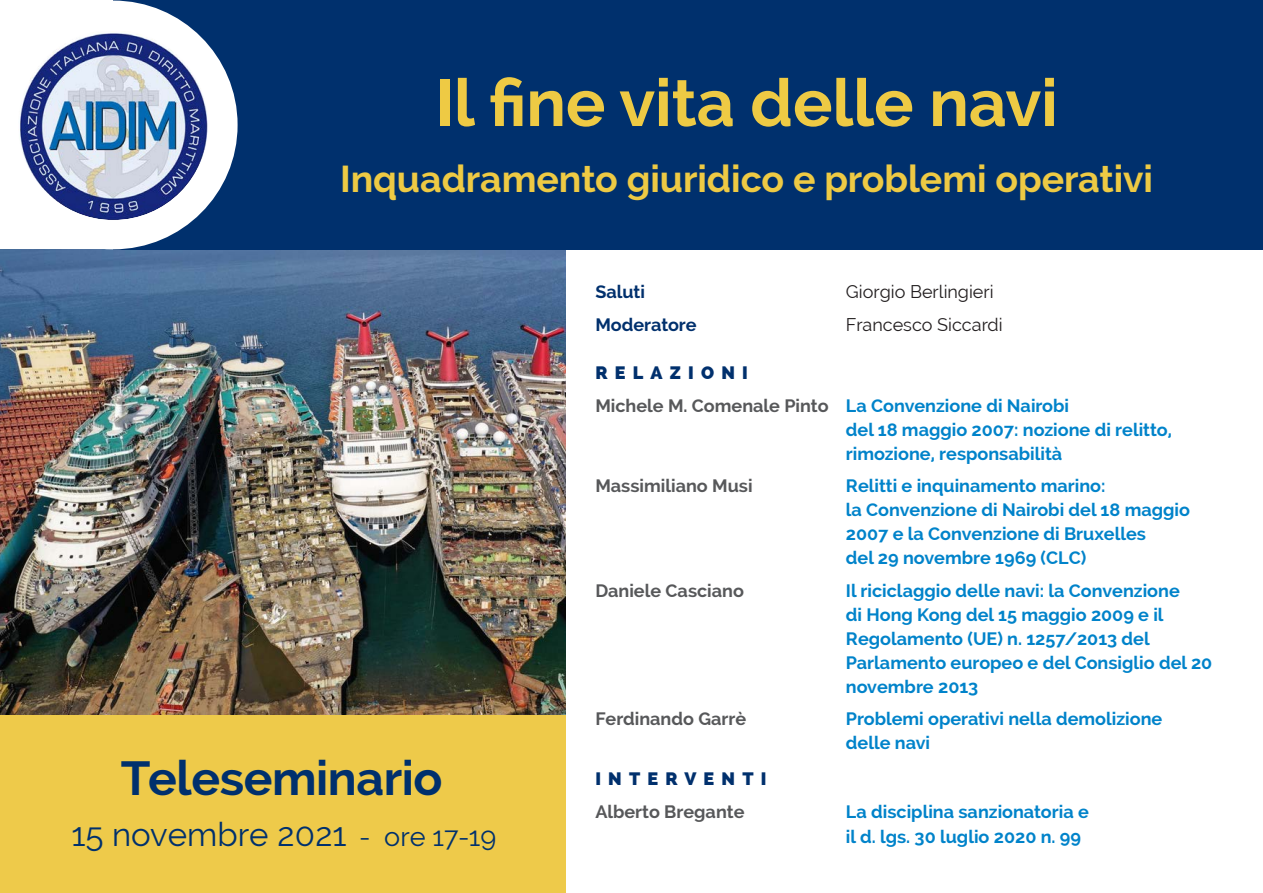
<style>
.page{position:relative;width:1263px;height:893px;background:#fff}
.page>*{position:absolute;margin:0;border:0;box-sizing:border-box;transform-origin:0 0}
.t1{font:700 66px "Raleway";color:#eeca44}
.t2{font:700 48px "Raleway";letter-spacing:-.01em;color:#00306d}
.t3{font:700 37.5px "Raleway";color:#eeca44}
.t4{font:33px "Raleway";color:#00306d}
.titolo{font:700 18px/24px "Raleway";color:#0083ca}
.titolo-2{font:700 18px "Raleway";color:#57585a}
.t5{font:18px "Raleway";color:#231f20}
.t6{font:800 18px "Raleway";letter-spacing:.4em;color:#00306d}
.t7{font:700 18px "Raleway";color:#00306d}
.s1{font-size:27px}
.s2{color:#57585a}
</style>
<div class="page">
<img style="left:0;top:249px;width:566px;height:466px">
<div style="left:0;top:715px;width:566px;height:178px;background:#eeca4a"></div>
<div style="left:113px;top:0;width:1150px;height:250px;background:#00306d"></div>
<svg style="left:20px;top:1px;width:218px;height:248px"></svg>
<p class="t1" style="left:435px;top:65px;width:624px">Il fine vita delle navi</p>
<p class="t3" style="left:340px;top:157px;width:814px">Inquadramento giuridico e problemi operativi</p>
<p class="t2" style="left:121px;top:750px;width:323px">Teleseminario</p>
<p class="t4" style="left:71px;top:815px;width:426px">15 novembre 2021 <span class="s1">- ore 17-19</span></p>
<p class="t7" style="left:595px;top:282px;width:51px">Saluti</p>
<p class="t5" style="left:846px;top:282px;width:149px">Giorgio Berlingieri</p>
<p class="t7" style="left:595px;top:315px;width:103px">Moderatore</p>
<p class="t5" style="left:846px;top:315px;width:158px">Francesco Siccardi</p>
<p class="t6" style="left:595px;top:363px;width:154px">RELAZIONI</p>
<p class="titolo" style="left:846px;top:394px;width:328px;text-indent:-251px"><span class="s2">Michele M. Comenale Pinto</span> La Convenzione di Nairobi<br>del 18 maggio 2007: nozione di relitto, rimozione, responsabilità</p>
<p class="titolo-2" style="left:595px;top:476px;width:159px">Massimiliano Musi</p>
<p class="titolo" style="left:846px;top:474px;width:346px">Relitti e inquinamento marino:<br>la Convenzione di Nairobi del 18 maggio<br>2007 e la Convenzione di Bruxelles<br>del 29 novembre 1969 (CLC)</p>
<p class="titolo-2" style="left:595px;top:580px;width:150px">Daniele Casciano</p>
<p class="titolo" style="left:846px;top:579px;width:368px">Il riciclaggio delle navi: la Convenzione<br>di Hong Kong del 15 maggio 2009 e il Regolamento (UE) n. 1257/2013 del Parlamento europeo e del Consiglio del 20 novembre 2013</p>
<p class="titolo-2" style="left:595px;top:709px;width:152px">Ferdinando Garrè</p>
<p class="titolo" style="left:846px;top:707px;width:318px">Problemi operativi nella demolizione delle navi</p>
<p class="t6" style="left:595px;top:768px;width:173px">INTERVENTI</p>
<p class="titolo-2" style="left:595px;top:802px;width:151px">Alberto Bregante</p>
<p class="titolo" style="left:846px;top:800px;width:244px;line-height:24.8px">La disciplina sanzionatoria e il d. lgs. 30 luglio 2020 n. 99</p>
</div>
